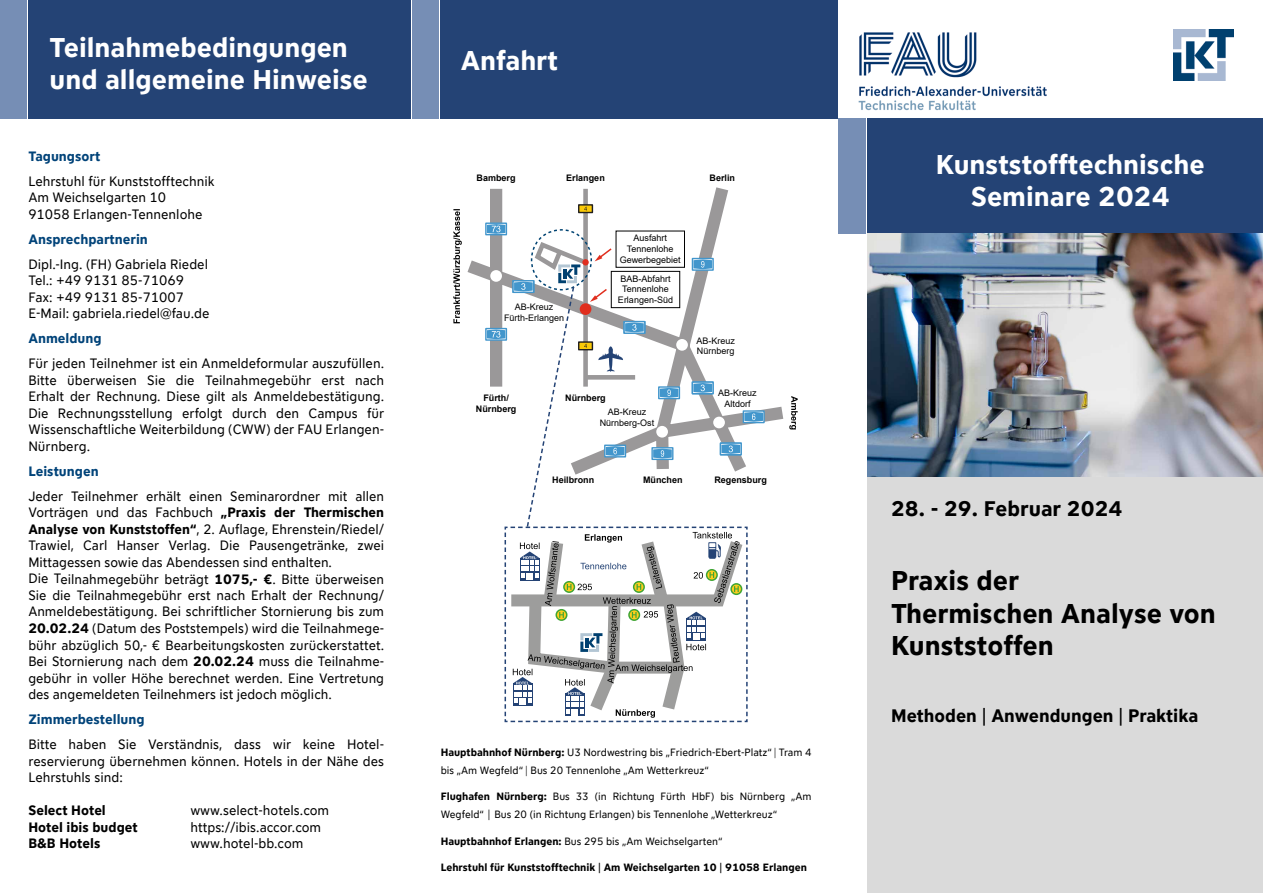
<style>
.page{position:relative;width:1263px;height:893px;background:#fff}
.page>*{position:absolute;margin:0;border:0;box-sizing:border-box;transform-origin:0 0}
.t1{font:700 27px/32.2px "FAU Sans Office";color:#fff;text-align:center}
.t2{font:700 27px/32.4px "FAU Sans Office";color:#000}
.t3{font:700 21px "FAU Sans Office";color:#000}
.t4{font:700 18px "FAU Sans Office";color:#000}
.t5{font:13.5px/16.5px "FAU Sans Office";color:#000}
.t6{font:700 13.5px "FAU Sans Office";color:#004379}
.t7{font:700 13.5px "FAU Sans Office";color:#000}
.t8{font:10.5px/18px "FAU Sans Office";color:#000}
.t9{font:700 10.5px "FAU Sans Office";color:#000}
.t10{font:9px/10.8px "Arial";color:#000;text-align:center}
.t11{font:700 9px/10.8px "Arial";color:#000;text-align:center}
.s1{font-weight:700}
</style>
<div class="page">
<div style="left:868px;top:437px;width:395px;height:456px;background:#dadada"></div>
<img style="left:858px;top:32px;width:189px;height:79px">
<div style="left:868px;top:118px;width:395px;height:116px;background:#244375"></div>
<div style="left:441px;top:0;width:397px;height:118px;background:#244375"></div>
<div style="left:28px;top:0;width:382px;height:118px;background:#244375"></div>
<div style="left:838px;top:118px;width:27px;height:116px;background:#768eb5"></div>
<img style="left:1174px;top:30px;width:59px;height:50px">
<div style="left:0;top:0;width:26px;height:118px;background:#768eb5"></div>
<div style="left:412px;top:0;width:27px;height:118px;background:#768eb5"></div>
<svg style="left:454px;top:187px;width:342px;height:243px"></svg>
<div style="left:485px;top:328px;width:22px;height:13px;border:1px solid #4296cc"></div>
<div style="left:487px;top:330px;width:18px;height:8px;background:#4296cc"></div>
<svg style="left:486px;top:223px;width:20px;height:12px"></svg>
<div style="left:485px;top:222px;width:22px;height:13px;border:1px solid #4296cc"></div>
<div style="left:487px;top:225px;width:18px;height:8px;background:#4296cc"></div>
<svg style="left:490px;top:270px;width:12px;height:12px"></svg>
<div style="left:743px;top:410px;width:22px;height:13px;border:1px solid #4296cc"></div>
<div style="left:744px;top:413px;width:19px;height:8px;background:#4296cc"></div>
<svg style="left:579px;top:205px;width:13px;height:8px"></svg>
<div style="left:578px;top:204px;width:15px;height:9px;border:1px solid #211f1e"></div>
<svg style="left:453px;top:209px;width:9px;height:114px"></svg>
<svg style="left:789px;top:396px;width:9px;height:33px"></svg>
<svg style="left:492px;top:226px;width:263px;height:497px"></svg>
<img style="left:868px;top:234px;width:395px;height:242px">
<h1 class="t1" style="left:50px;top:30px;width:320px;text-align:left">Teilnahmebedingungen und allgemeine Hinweise</h1>
<p class="t6" style="left:28px;top:146px;width:73px">Tagungsort</p>
<p class="t5" style="left:28px;top:172px;width:188px">Lehrstuhl für Kunststofftechnik<br>Am Weichselgarten 10<br>91058 Erlangen-Tennenlohe</p>
<p class="t6" style="left:28px;top:229px;width:121px">Ansprechpartnerin</p>
<p class="t5" style="left:28px;top:255px;width:183px">Dipl.-Ing. (FH) Gabriela Riedel<br>Tel.: +49 9131 85-71069<br>Fax: +49 9131 85-71007<br>E-Mail: gabriela.riedel@fau.de</p>
<p class="t6" style="left:28px;top:329px;width:75px">Anmeldung</p>
<p class="t5" style="left:28px;top:355px;width:357px;text-align:justify">Für jeden Teilnehmer ist ein Anmeldeformular auszufüllen.<br>Bitte überweisen Sie die Teilnahmegebühr erst nach Erhalt der Rechnung. Diese gilt als Anmeldebestätigung.<br>Die Rechnungsstellung erfolgt durch den Campus für Wissenschaftliche Weiterbildung (CWW) der FAU Erlangen-Nürnberg.</p>
<p class="t6" style="left:28px;top:461px;width:72px">Leistungen</p>
<p class="t5" style="left:28px;top:487px;width:357px">Jeder Teilnehmer erhält einen Seminarordner mit allen Vorträgen und das Fachbuch <span class="s1">„Praxis der Thermischen Analyse von Kunststoffen“</span>, 2. Auflage, Ehrenstein/Riedel/ Trawiel, Carl Hanser Verlag. Die Pausengetränke, zwei Mittagessen sowie das Abendessen sind enthalten.<br>Die Teilnahmegebühr beträgt <span class="s1">1075,- €</span>. Bitte überweisen Sie die Teilnahmegebühr erst nach Erhalt der Rechnung/ Anmeldebestätigung. Bei schriftlicher Stornierung bis zum <span class="s1">20.02.24</span> (Datum des Poststempels) wird die Teilnahmege&shy;bühr abzüglich 50,- € Bearbeitungskosten zurückerstattet.<br>Bei Stornierung nach dem <span class="s1">20.02.24</span> muss die Teilnahme&shy;gebühr in voller Höhe berechnet werden. Eine Vertretung des angemeldeten Teilnehmers ist jedoch möglich.</p>
<p class="t6" style="left:28px;top:709px;width:118px">Zimmerbestellung</p>
<p class="t5" style="left:28px;top:735px;width:357px;text-align:justify">Bitte haben Sie Verständnis, dass wir keine Hotel&shy;reservierung übernehmen können. Hotels in der Nähe des Lehrstuhls sind:</p>
<p class="t7" style="left:28px;top:800px;width:79px">Select Hotel</p>
<p class="t5" style="left:190px;top:801px;width:140px">www.select-hotels.com</p>
<p class="t7" style="left:28px;top:817px;width:111px">Hotel ibis budget</p>
<p class="t5" style="left:190px;top:818px;width:132px">https://ibis.accor.com</p>
<p class="t7" style="left:28px;top:833px;width:74px">B&amp;B Hotels</p>
<p class="t5" style="left:190px;top:834px;width:115px">www.hotel-bb.com</p>
<h1 class="t1" style="left:461px;top:42px;width:99px">Anfahrt</h1>
<p class="t11" style="left:477px;top:172px;width:41px">Bamberg</p>
<p class="t11" style="left:709px;top:172px;width:27px">Berlin</p>
<p class="t11" style="left:566px;top:172px;width:40px">Erlangen</p>
<p class="t10" style="left:504px;top:301px;width:62px">AB-Kreuz<br>Fürth-Erlangen</p>
<p class="t10" style="left:620px;top:232px;width:63px">Ausfahrt<br>Tennenlohe<br>Gewerbegebiet</p>
<p class="t10" style="left:618px;top:273px;width:57px">BAB-Abfahrt<br>Tennenlohe<br>Erlangen-Süd</p>
<p class="t11" style="left:476px;top:392px;width:42px">Fürth/<br>Nürnberg</p>
<p class="t11" style="left:565px;top:392px;width:42px">Nürnberg</p>
<p class="t10" style="left:600px;top:407px;width:56px">AB-Kreuz<br>Nürnberg-Ost</p>
<p class="t10" style="left:696px;top:335px;width:40px;text-align:left">AB-Kreuz<br>Nürnberg</p>
<p class="t10" style="left:718px;top:388px;width:40px">AB-Kreuz<br>Altdorf</p>
<p class="t11" style="left:552px;top:474px;width:44px">Heilbronn</p>
<p class="t11" style="left:643px;top:474px;width:41px">München</p>
<p class="t11" style="left:714px;top:474px;width:54px">Regensburg</p>
<p class="t8" style="left:441px;top:743px;width:372px"><span class="s1">Hauptbahnhof Nürnberg:</span> U3 Nordwestring bis „Friedrich-Ebert-Platz“ | Tram 4 bis „Am Wegfeld“ | Bus 20 Tennenlohe „Am Wetterkreuz“</p>
<p class="t8" style="left:441px;top:787px;width:372px"><span class="s1">Flughafen Nürnberg:</span> Bus 33 (in Richtung Fürth HbF) bis Nürnberg „Am<br>Wegfeld“ Bus 20 (in Richtung Erlangen) bis Tennenlohe „Wetterkreuz“</p>
<p class="t8" style="left:441px;top:832px;width:283px"><span class="s1">Hauptbahnhof Erlangen:</span> Bus 295 bis „Am Weichselgarten“</p>
<p class="t9" style="left:441px;top:860px;width:368px">Lehrstuhl für Kunststofftechnik | Am Weichselgarten 10 | 91058 Erlangen</p>
<h1 class="t1" style="left:936px;top:147px;width:270px">Kunststofftechnische<br>Seminare 2024</h1>
<h2 class="t3" style="left:891px;top:493px;width:233px">28. - 29. Februar 2024</h2>
<h1 class="t2" style="left:891px;top:563px;width:326px">Praxis der<br>Thermischen Analyse von<br>Kunststoffen</h1>
<h3 class="t4" style="left:891px;top:703px;width:309px">Methoden | Anwendungen | Praktika</h3>
</div>
